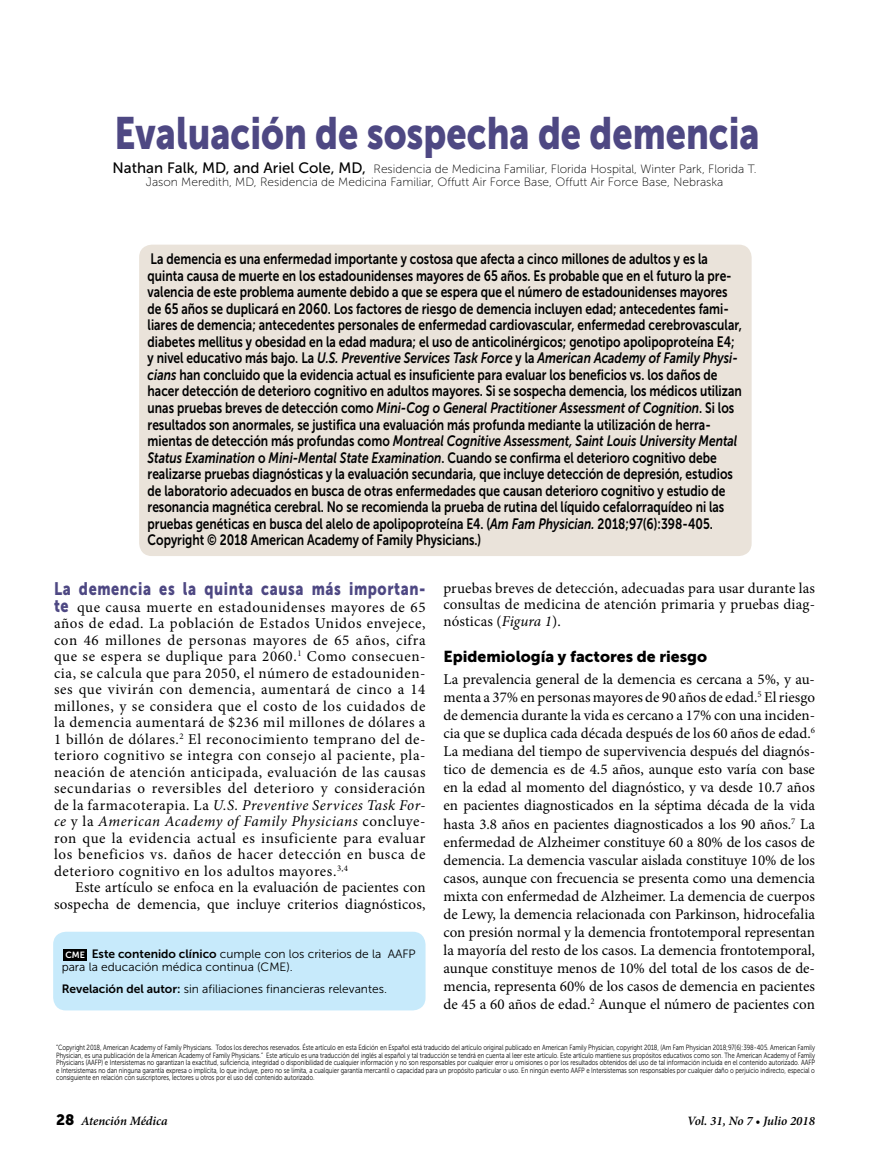
<style>
.page{position:relative;width:872px;height:1170px;background:#fff}
.page>*{position:absolute;margin:0;border:0;box-sizing:border-box;transform-origin:0 0}
.t1{font:45px "Museo Sans 900";color:#4e4883;scale:.8 1}
.t2{font:18px "Museo Sans 900";letter-spacing:.04em;color:#4e4883;scale:.8 1}
.t3{font:15.75px "Museo Sans 900";color:#000}
.t4{font:15px/16.5px "Minion Pro";letter-spacing:.01em;color:#000;text-align:justify}
.t5{font:15px/16.5px "Museo Sans 700";color:#000;scale:.8 1}
.t6{font:italic 600 12.75px "Minion Pro";letter-spacing:-.005em;color:#000}
.t7{font:12px/13.5px "Museo Sans 100";color:#000;text-align:center}
.t8{font:12px/13.5px "Museo Sans 300";color:#000}
.t9{font:9px "Museo Sans 700";color:#fff}
.t10{font:7.5px/7.5px "Museo Sans 300";letter-spacing:-.005em;color:#000;text-align:justify;scale:.8 1}
.s1{font-family:"Museo Sans 500";font-size:15px}
.s2{font-style:italic}
.s3{font-family:"Museo Sans 900";font-size:18px;color:#4e4883}
.s4{font-family:"Museo Sans 700"}
.s5{font-family:"Museo Sans 900";font-weight:400;font-style:normal;font-size:15px}
</style>
<div class="page">
<div style="left:139px;top:244px;width:612px;height:312px;background:#eae3da;border-radius:13px"></div>
<div style="left:53px;top:931px;width:372px;height:79px;background:#c7eafb;border-radius:13px"></div>
<div style="left:63px;top:948px;width:24px;height:12px;background:#000"></div>
<h1 class="t1" style="left:114px;top:107px;width:808px">Evaluación de sospecha de demencia</h1>
<p class="t7" style="left:113px;top:162px;width:645px"><span class="s1">Nathan Falk, MD, and Ariel Cole, MD,</span> Residencia de Medicina Familiar, Florida Hospital, Winter Park, Florida T.<br>Jason Meredith, MD, Residencia de Medicina Familiar, Offutt Air Force Base, Offutt Air Force Base, Nebraska</p>
<p class="t5" style="left:148px;top:251px;width:744px">La demencia es una enfermedad importante y costosa que afecta a cinco millones de adultos y es la quinta causa de muerte en los estadounidenses mayores de 65 años. Es probable que en el futuro la pre&shy;valencia de este problema aumente debido a que se espera que el número de estadounidenses mayores de 65 años se duplicará en 2060. Los factores de riesgo de demencia incluyen edad; antecedentes fami&shy;liares de demencia; antecedentes personales de enfermedad cardiovascular, enfermedad cerebrovascular, diabetes mellitus y obesidad en la edad madura; el uso de anticolinérgicos; genotipo apolipoproteína E4; y nivel educativo más bajo. La <span class="s2">U.S. Preventive Services Task Force</span> y la <span class="s2">American Academy of Family Physi&shy;cians</span> han concluido que la evidencia actual es insuficiente para evaluar los beneficios vs. los daños de hacer detección de deterioro cognitivo en adultos mayores. Si se sospecha demencia, los médicos utilizan unas pruebas breves de detección como <span class="s2">Mini-Cog o General Practitioner Assessment of Cognition</span>. Si los resultados son anormales, se justifica una evaluación más profunda mediante la utilización de herra&shy;mientas de detección más profundas como <span class="s2">Montreal Cognitive Assessment, Saint Louis University Mental Status Examination</span> o <span class="s2">Mini-Mental State Examination</span>. Cuando se confirma el deterioro cognitivo debe realizarse pruebas diagnósticas y la evaluación secundaria, que incluye detección de depresión, estudios de laboratorio adecuados en busca de otras enfermedades que causan deterioro cognitivo y estudio de resonancia magnética cerebral. No se recomienda la prueba de rutina del líquido cefalorraquídeo ni las pruebas genéticas en busca del alelo de apolipoproteína E4. (<span class="s2">Am Fam Physician.</span> 2018;97(6):398-405.<br>Copyright © 2018 American Academy of Family Physicians.)</p>
<p class="t2" style="left:54px;top:578px;width:466px">La demencia es la quinta causa más importan-</p>
<p class="t4" style="left:54px;top:598px;width:373px"><span class="s3">te</span> que causa muerte en estadounidenses mayores de 65 años de edad. La población de Estados Unidos envejece, con 46 millones de personas mayores de 65 años, cifra que se espera se duplique para 2060.<sup>1</sup> Como consecuen&shy;cia, se calcula que para 2050, el número de estadouniden&shy;ses que vivirán con demencia, aumentará de cinco a 14 millones, y se considera que el costo de los cuidados de la demencia aumentará de $236 mil millones de dólares a 1 billón de dólares.<sup>2</sup> El reconocimiento temprano del de&shy;terioro cognitivo se integra con consejo al paciente, pla&shy;neación de atención anticipada, evaluación de las causas secundarias o reversibles del deterioro y consideración de la farmacoterapia. La <span class="s2">U.S. Preventive Services Task For&shy;ce</span> y la <span class="s2">American Academy of Family Physicians</span> concluye&shy;ron que la evidencia actual es insuficiente para evaluar los beneficios vs. daños de hacer detección en busca de deterioro cognitivo en los adultos mayores.<sup>3,4</sup></p>
<p class="t4" style="left:54px;top:879px;width:373px;text-align:right">Este artículo se enfoca en la evaluación de pacientes con sospecha de demencia, que incluye criterios diagnósticos,</p>
<p class="t8" style="left:62px;top:946px;width:356px;text-indent:30px"><span class="s4">Este contenido clínico</span> cumple con los criterios de la AAFP para la educación médica continua (CME).</p>
<p class="t8" style="left:62px;top:982px;width:327px"><span class="s4">Revelación del autor:</span> sin afiliaciones financieras relevantes.</p>
<p class="t9" style="left:65px;top:949px;width:21px">CME</p>
<p class="t4" style="left:443px;top:579px;width:373px">pruebas breves de detección, adecuadas para usar durante las consultas de medicina de atención primaria y pruebas diag&shy;nósticas (<span class="s2">Figura 1</span>).</p>
<p class="t3" style="left:443px;top:647px;width:265px">Epidemiología y factores de riesgo</p>
<p class="t4" style="left:443px;top:670px;width:373px;line-height:18px">La prevalencia general de la demencia es cercana a 5%, y au&shy;menta a 37% en personas mayores de 90 años de edad.<sup>5</sup> El riesgo de demencia durante la vida es cercano a 17% con una inciden&shy;cia que se duplica cada década después de los 60 años de edad.<sup>6<br></sup>La mediana del tiempo de supervivencia después del diagnós&shy;tico de demencia es de 4.5 años, aunque esto varía con base en la edad al momento del diagnóstico, y va desde 10.7 años en pacientes diagnosticados en la séptima década de la vida hasta 3.8 años en pacientes diagnosticados a los 90 años.<sup>7</sup> La enfermedad de Alzheimer constituye 60 a 80% de los casos de demencia. La demencia vascular aislada constituye 10% de los casos, aunque con frecuencia se presenta como una demencia mixta con enfermedad de Alzheimer. La demencia de cuerpos de Lewy, la demencia relacionada con Parkinson, hidrocefalia con presión normal y la demencia frontotemporal representan la mayoría del resto de los casos. La demencia frontotemporal, aunque constituye menos de 10% del total de los casos de de&shy;mencia, representa 60% de los casos de demencia en pacientes de 45 a 60 años de edad.<sup>2</sup> Aunque el número de pacientes con</p>
<p class="t10" style="left:56px;top:1043px;width:950px">“Copyright 2018, American Academy of Family Physicians. Todos los derechos reservados. Éste artículo en esta Edición en Español está traducido del artículo original publicado en American Family Physician, copyright 2018, (Am Fam Physician 2018;97(6):398-405. American Family Physician, es una publicación de la American Academy of Family Physicians.” Este artículo es una traducción del inglés al español y tal traducción se tendrá en cuenta al leer este artículo. Este artículo mantiene sus propósitos educativos como son. The American Academy of Family Physicians (AAFP) e Intersistemas no garantizan la exactitud, suficiencia, integridad o disponibilidad de cualquier información y no son responsables por cualquier error u omisiones o por los resultados obtenidos del uso de tal información incluida en el contenido autorizado. AAFP e Intersistemas no dan ninguna garantía expresa o implícita, lo que incluye, pero no se limita, a cualquier garantía mercantil o capacidad para un propósito particular o uso. En ningún evento AAFP e Intersistemas son responsables por cualquier daño o perjuicio indirecto, especial o consiguiente en relación con suscriptores, lectores u otros por el uso del contenido autorizado.</p>
<p class="t6" style="left:56px;top:1113px;width:113px"><span class="s5">28</span> Atención Médica</p>
<p class="t6" style="left:687px;top:1113px;width:129px">Vol. 31, No 7 • Julio 2018</p>
</div>
